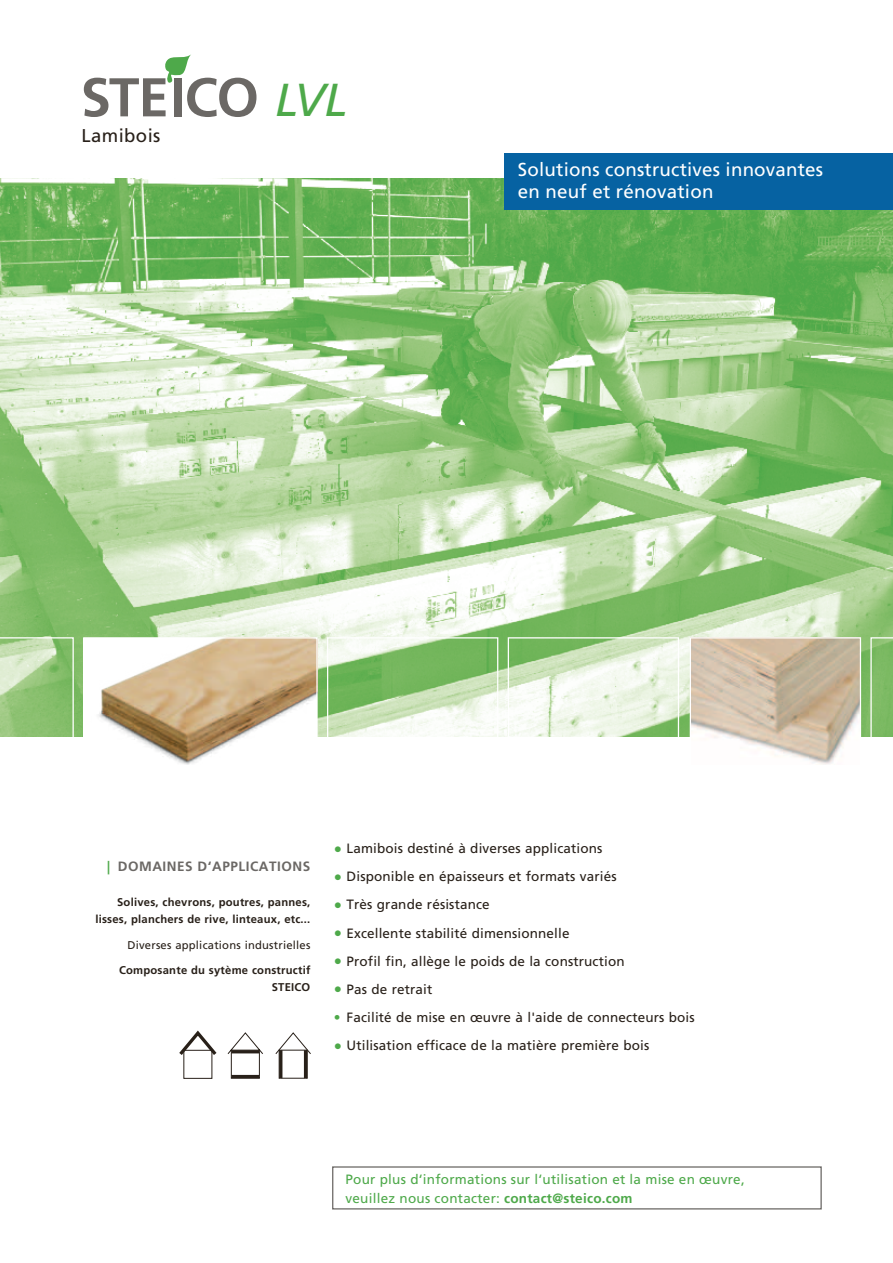
<style>
.page{position:relative;width:893px;height:1263px;background:#fff}
.page>*{position:absolute;margin:0;border:0;box-sizing:border-box;transform-origin:0 0}
.t1{font:italic 46.2px "Frutiger";color:#4ea94a}
.t2{font:18.75px/22.5px "Frutiger";letter-spacing:.01em;color:#fff}
.t3{font:18.6px "Frutiger";letter-spacing:.02em;color:#282019}
.t4{font:13.5px "Frutiger";letter-spacing:.01em;color:#282019}
.t5{font:13.5px/18.8px "Frutiger";letter-spacing:.02em;color:#4ea94a}
.t6{font:700 13.5px "Frutiger";letter-spacing:.04em;color:#6b6865}
.t7{font:700 11.25px/16.5px "Frutiger";letter-spacing:.02em;color:#282019;text-align:right}
.t8{font:11.25px "Frutiger";letter-spacing:.02em;color:#282019}
.s1{color:#4ea94a}
.s2{font-weight:700;font-size:16.5px;color:#4ea94a}
.s3{font-weight:700;color:#4ea94a}
.s4{font-weight:700}
</style>
<div class="page">
<div style="left:332px;top:1166px;width:490px;height:43px;border:1px solid #6b6865"></div>
<svg style="left:84px;top:54px;width:172px;height:63px"></svg>
<img style="left:0;top:178px;width:893px;height:559px">
<img style="left:85px;top:639px;width:231px;height:125px">
<div style="left:83px;top:637px;width:235px;height:129px;border:1px solid #fff"></div>
<img style="left:692px;top:639px;width:167px;height:125px">
<div style="left:690px;top:637px;width:171px;height:129px;border:1px solid #fff"></div>
<div style="left:508px;top:637px;width:171px;height:129px;border:1px solid #fff"></div>
<svg style="left:0;top:637px;width:74px;height:100px;background:#a1cc8b"></svg>
<div style="left:327px;top:637px;width:171px;height:129px;border:1px solid #fff"></div>
<svg style="left:870px;top:637px;width:23px;height:100px;background:#85bf6e"></svg>
<svg style="left:227px;top:1032px;width:36px;height:47px"></svg>
<hr style="left:231px;top:1050px;width:28px;height:3px;background:#282019">
<hr style="left:231px;top:1075px;width:28px;height:3px;background:#282019">
<div style="left:183px;top:1050px;width:29px;height:29px;border:1px solid #282019"></div>
<svg style="left:179px;top:1030px;width:38px;height:28px"></svg>
<div style="left:279px;top:1050px;width:29px;height:28px;border:1px solid #282019"></div>
<svg style="left:275px;top:1032px;width:36px;height:23px"></svg>
<hr style="left:279px;top:1050px;width:3px;height:28px;background:#282019">
<hr style="left:304px;top:1050px;width:3px;height:28px;background:#282019">
<div style="left:505px;top:153px;width:388px;height:57px;background:#0662a2"></div>
<h3 class="t3" style="left:82px;top:125px;width:80px">Lamibois</h3>
<h1 class="t1" style="left:275px;top:73px;width:74px">LVL</h1>
<h2 class="t2" style="left:518px;top:158px;width:307px">Solutions constructives innovantes en neuf et rénovation</h2>
<p class="t6" style="left:107px;top:859px;width:205px"><span class="s1">|</span> Domaines d‘applications</p>
<p class="t7" style="left:95px;top:894px;width:216px">Solives, chevrons, poutres, pannes, lisses, planchers de rive, linteaux, etc...</p>
<p class="t8" style="left:127px;top:938px;width:184px">Diverses applications industrielles</p>
<p class="t7" style="left:272px;top:962px;width:40px;text-align:left;text-indent:-153px">Composante du sytème constructif<br>STEICO</p>
<p class="t4" style="left:334px;top:841px;width:270px"><span class="s2">•</span> Lamibois destiné à diverses applications</p>
<p class="t4" style="left:334px;top:869px;width:284px"><span class="s2">•</span> Disponible en épaisseurs et formats variés</p>
<p class="t4" style="left:334px;top:897px;width:157px"><span class="s2">•</span> Très grande résistance</p>
<p class="t4" style="left:334px;top:925px;width:237px"><span class="s2">•</span> Excellente stabilité dimensionnelle</p>
<p class="t4" style="left:334px;top:953px;width:292px"><span class="s2">•</span> Profil fin, allège le poids de la construction</p>
<p class="t4" style="left:334px;top:981px;width:100px"><span class="s2">•</span> Pas de retrait</p>
<p class="t4" style="left:334px;top:1009px;width:362px"><span class="s3">•</span> Facilité de mise en œuvre à l'aide de connecteurs bois</p>
<p class="t4" style="left:334px;top:1037px;width:317px"><span class="s2">•</span> Utilisation efficace de la matière première bois</p>
<p class="t5" style="left:345px;top:1170px;width:401px">Pour plus d‘informations sur l‘utilisation et la mise en œuvre, veuillez nous contacter: <span class="s4">contact@steico.com</span></p>
</div>
